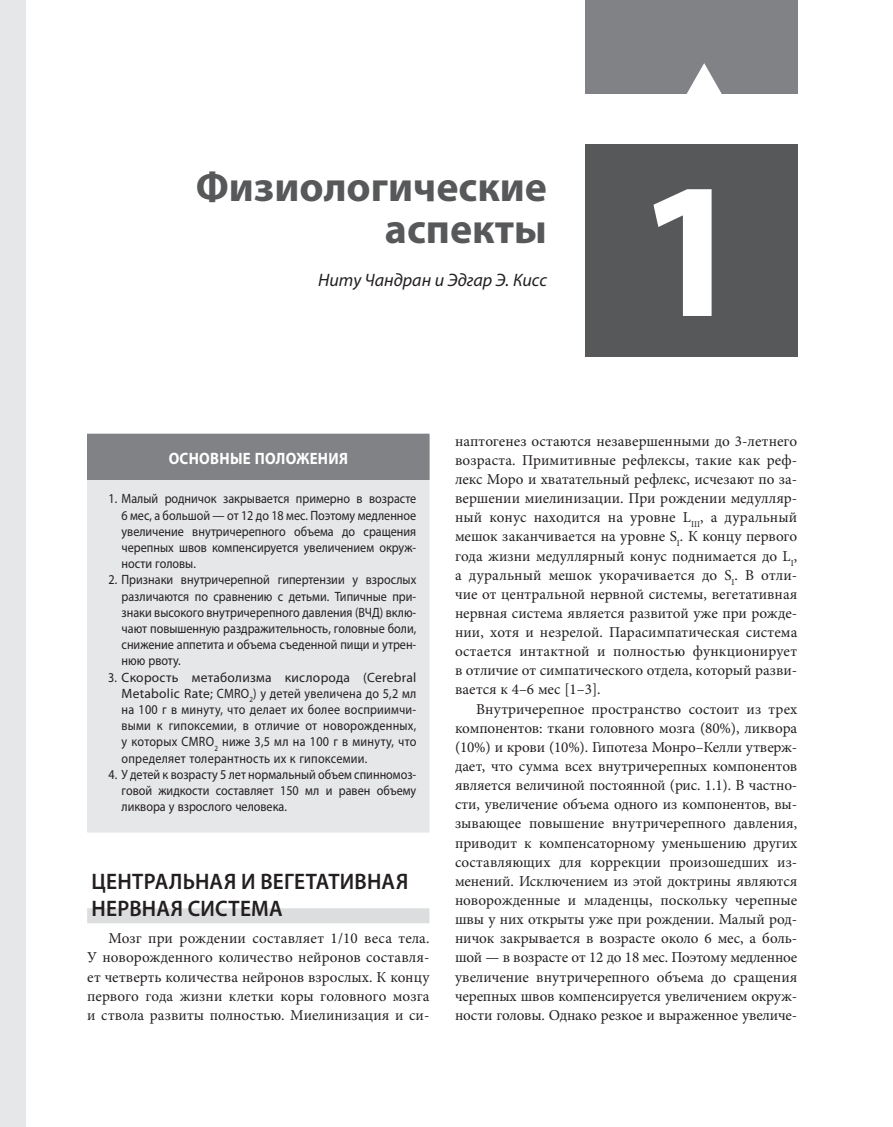
<style>
.page{position:relative;width:893px;height:1127px;background:#fff}
.page>*{position:absolute;margin:0;border:0;box-sizing:border-box;transform-origin:0 0}
.t1{font:700 195px "Myriad Pro";color:#fff}
.t2{font:700 42px/42px "Myriad Pro";color:#57585a;text-align:right}
.t3{font:600 22.5px/27px "Myriad Pro";letter-spacing:.01em;color:#231f20;scale:.95 1}
.t4{font:italic 18px "Myriad Pro";color:#231f20}
.t5{font:700 16.5px "Myriad Pro";letter-spacing:.02em;color:#fff;scale:.9 1}
.t6{font:15.15px/19.2px "Minion Pro";color:#231f20;text-align:justify}
.t7{font:13.5px/16.2px "Myriad Pro";color:#231f20;text-align:justify;scale:.9 1}
</style>
<div class="page">
<div style="left:585px;top:0;width:212px;height:94px;background:#808285"></div>
<svg style="left:686px;top:63px;width:36px;height:31px"></svg>
<div style="left:585px;top:144px;width:212px;height:213px;background:#57585a"></div>
<div style="left:0;top:0;width:26px;height:1127px;background:#e6e7e9"></div>
<div style="left:87px;top:908px;width:342px;height:15px;background:#dcdddf"></div>
<div style="left:88px;top:434px;width:341px;height:46px;background:#808285"></div>
<div style="left:88px;top:480px;width:341px;height:352px;background:#e6e7e9"></div>
<hr style="left:87px;top:434px;width:1px;height:46px;background:#808285">
<hr style="left:429px;top:434px;width:1px;height:46px;background:#808285">
<hr style="left:87px;top:480px;width:342px;height:1px;background:#e6e7e9">
<hr style="left:87px;top:481px;width:1px;height:351px;background:#e6e7e9">
<hr style="left:429px;top:481px;width:1px;height:351px;background:#e6e7e9">
<hr style="left:87px;top:832px;width:342px;height:1px;background:#e6e7e9">
<h2 class="t2" style="left:196px;top:170px;width:353px">Физиологические аспекты</h2>
<p class="t4" style="left:318px;top:273px;width:230px">Ниту Чандран и Эдгар Э. Кисс</p>
<h1 class="t1" style="left:637px;top:176px;width:110px">1</h1>
<p class="t5" style="left:169px;top:452px;width:201px">ОСНОВНЫЕ ПОЛОЖЕНИЯ</p>
<p class="t7" style="left:122px;top:492px;width:329px;text-indent:-13px">1. Малый родничок закрывается примерно в возрасте 6 мес, а большой — от 12 до 18 мес. Поэтому медленное увеличение внутричерепного объема до сращения черепных швов компенсируется увеличением окруж&shy;ности головы.</p>
<p class="t7" style="left:122px;top:573px;width:329px;text-indent:-13px">2. Признаки внутричерепной гипертензии у взрослых различаются по сравнению с детьми. Типичные при&shy;знаки высокого внутричерепного давления (ВЧД) вклю&shy;чают повышенную раздражительность, головные боли, снижение аппетита и объема съеденной пищи и утрен&shy;нюю рвоту.</p>
<p class="t7" style="left:122px;top:670px;width:329px;text-indent:-13px">3. Cкорость метаболизма кислорода (Cerebral Metabolic Rate; CMRO<sub>2</sub>) у детей увеличена до 5,2 мл на 100 г в минуту, что делает их более восприимчи&shy;выми к гипоксемии, в отличие от новорожденных, у которых CMRO<sub>2</sub> ниже 3,5 мл на 100 г в минуту, что определяет толерантность их к гипоксемии.</p>
<p class="t7" style="left:122px;top:767px;width:329px;text-indent:-13px">4. У детей к возрасту 5 лет нормальный объем спинномоз&shy;говой жидкости составляет 150 мл и равен объему ликвора у взрослого человека.</p>
<h3 class="t3" style="left:92px;top:870px;width:335px">ЦЕНТРАЛЬНАЯ И ВЕГЕТАТИВНАЯ<br>НЕРВНАЯ СИСТЕМА</h3>
<p class="t6" style="left:87px;top:930px;width:344px;text-indent:21px">Мозг при рождении составляет 1/10 веса тела.<br>У новорожденного количество нейронов составля&shy;ет четверть количества нейронов взрослых. К концу первого года жизни клетки коры головного мозга и ствола развиты полностью. Миелинизация и си-</p>
<p class="t6" style="left:455px;top:432px;width:344px">наптогенез остаются незавершенными до 3-летнего возраста. Примитивные рефлексы, такие как реф&shy;лекс Моро и хватательный рефлекс, исчезают по за&shy;вершении миелинизации. При рождении медулляр&shy;ный конус находится на уровне L<sub>III</sub>, а дуральный мешок заканчивается на уровне S<sub>I</sub>. К концу первого года жизни медуллярный конус поднимается до L<sub>I</sub>, а дуральный мешок укорачивается до S<sub>I</sub>. В отли&shy;чие от центральной нервной системы, вегетативная нервная система является развитой уже при рожде&shy;нии, хотя и незрелой. Парасимпатическая система остается интактной и полностью функционирует в отличие от симпатического отдела, который разви&shy;вается к 4–6 мес [1–3].</p>
<p class="t6" style="left:455px;top:700px;width:344px;text-indent:21px">Внутричерепное пространство состоит из трех компонентов: ткани головного мозга (80%), ликвора (10%) и крови (10%). Гипотеза Монро–Келли утверж&shy;дает, что сумма всех внутричерепных компонентов является величиной постоянной (рис. 1.1). В частно&shy;сти, увеличение объема одного из компонентов, вы&shy;зывающее повышение внутричерепного давления, приводит к компенсаторному уменьшению других составляющих для коррекции произошедших из&shy;менений. Исключением из этой доктрины являются новорожденные и младенцы, поскольку черепные швы у них открыты уже при рождении. Малый род&shy;ничок закрывается в возрасте около 6 мес, а боль&shy;шой — в возрасте от 12 до 18 мес. Поэтому медленное увеличение внутричерепного объема до сращения черепных швов компенсируется увеличением окруж&shy;ности головы. Однако резкое и выраженное увеличе-</p>
</div>
